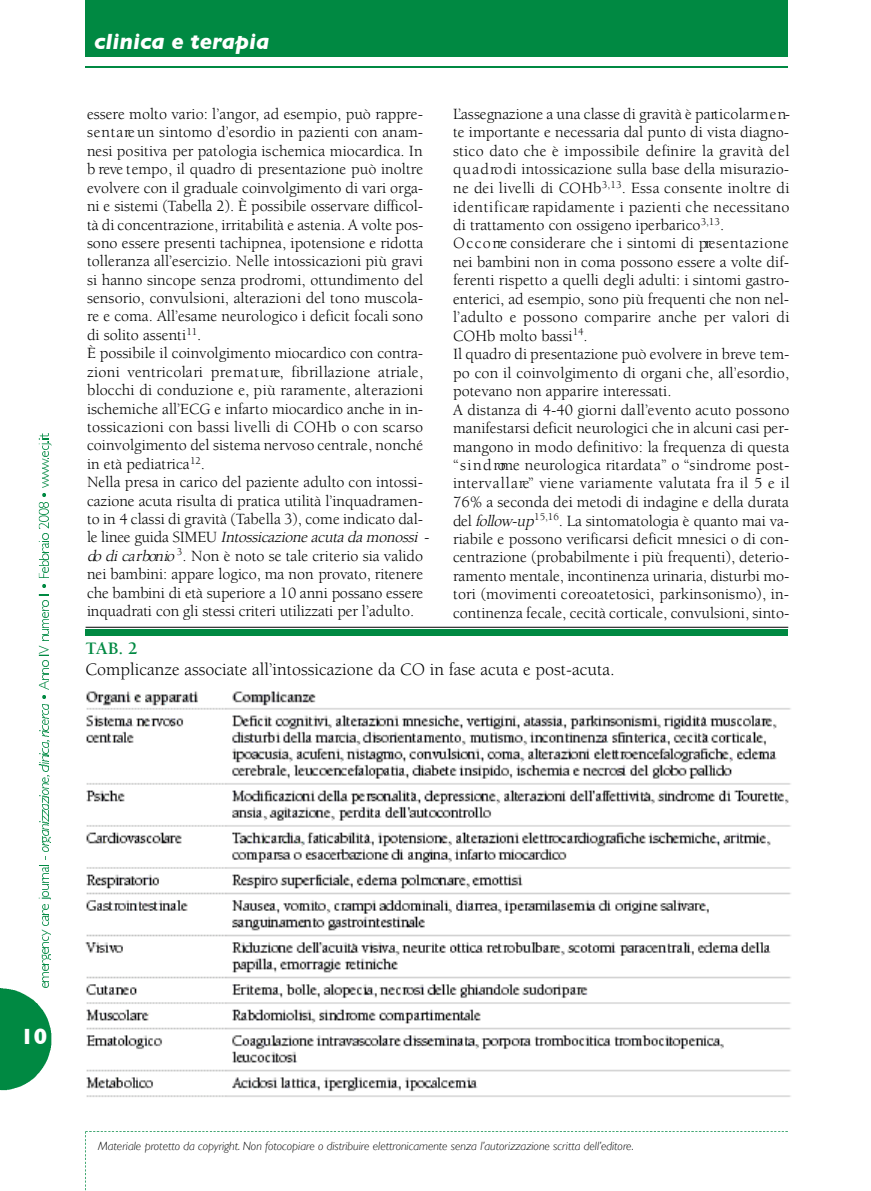
<style>
.page{position:relative;width:871px;height:1191px;background:#fff}
.page>*{position:absolute;margin:0;border:0;box-sizing:border-box;transform-origin:0 0}
.t1{font:italic 700 22.5px "Gill Sans";color:#fff}
.t2{font:700 22.5px "Gill Sans";color:#fff}
.t3{font:18px "Berkeley";color:#000}
.t4{font:700 18px "Berkeley";color:#008942}
.t5{font:16.05px/18.5px "Berkeley";color:#000}
.t6{font:italic 300 12px "Gill Sans";color:#000}
.s1{font-style:italic}
</style>
<div class="page">
<svg style="left:85px;top:1131px;width:702px;height:60px"></svg>
<div style="left:86px;top:0;width:701px;height:57px;background:#008942"></div>
<hr style="left:86px;top:66px;width:701px;height:2px;background:#008942">
<hr style="left:0;top:988px;width:1px;height:102px;background:#008942">
<svg style="left:1px;top:704px;width:50px;height:386px"></svg>
<svg style="left:39px;top:661px;width:9px;height:28px"></svg>
<svg style="left:39px;top:601px;width:9px;height:54px"></svg>
<svg style="left:42px;top:584px;width:3px;height:4px"></svg>
<svg style="left:39px;top:503px;width:9px;height:75px"></svg>
<svg style="left:39px;top:433px;width:12px;height:63px"></svg>
<img style="left:85px;top:691px;width:706px;height:406px">
<div style="left:86px;top:629px;width:701px;height:6px;background:#008942"></div>
<hr style="left:86px;top:627px;width:702px;height:1px;background:#000">
<h1 class="t1" style="left:94px;top:28px;width:177px">clinica e terapia</h1>
<p class="t5" style="left:87px;top:106px;width:346px">essere molto vario: l’angor, ad esempio, può rappre&shy;s e n ta re un sintomo d’esordio in pazienti con anam&shy;nesi positiva per patologia ischemica miocardica. In b reve tempo, il quadro di presentazione può inoltre evolvere con il graduale coinvolgimento di vari orga&shy;ni e sistemi (Tabella 2). È possibile osservare difficol&shy;tà di concentrazione, irritabilità e astenia. A volte pos&shy;sono essere presenti tachipnea, ipotensione e ridotta tolleranza all’esercizio. Nelle intossicazioni più gravi si hanno sincope senza pro d romi, ottundimento del sensorio, convulsioni, alterazioni del tono muscola&shy;re e coma. All’esame neurologico i deficit focali sono di solito assenti<sup>11</sup>.<br>È possibile il coinvolgimento miocardico con contra&shy;zioni ventricolari pre m a t u re, fibrillazione atriale, blocchi di conduzione e, più raramente, alterazioni ischemiche all’ECG e infarto miocardico anche in in&shy;tossicazioni con bassi livelli di COHb o con scarso coinvolgimento del sistema nervoso centrale, nonché in età pediatrica<sup>12</sup>.<br>Nella presa in carico del paziente adulto con intossi&shy;cazione acuta risulta di pratica utilità l’inquadramen&shy;to in 4 classi di gravità (Tabella 3), come indicato dal-<br>l e l i n e e g u i d a S I M E U <span class="s1">Intossicazioneacutadamonossi - do dicarbonio</span><sup>3</sup>. Non è noto se tale criterio sia valido nei bambini: appare logico, ma non provato, ritenere che bambini di età superiore a 10 anni possano essere inquadrati con gli stessi criteri utilizzati per l’adulto.</p>
<p class="t5" style="left:453px;top:106px;width:338px">L’assegnazione a una classe di gravità è partic o la rm e n&shy;te importante e necessaria dal punto di vista diagno&shy;stico dato che è impossibile definire la gravità del q u a d ro di intossicazione sulla base della misurazio&shy;ne dei livelli di COHb<sup>3</sup> <sup>,1</sup> <sup>3</sup>. Essa consente inoltre di id e n tific a re rapidamente i pazienti che necessitano di trattamento con ossigeno iperbarico<sup>3,13</sup>.<br>O c c o rre considerare che i sintomi di pre s e n ta z io n e nei bambini non in coma possono essere a volte dif&shy;ferenti rispetto a quelli degli adulti: i sintomi gastro&shy;enterici, ad esempio, sono più frequenti che non nel&shy;l’adulto e possono comparire anche per valori di COHb molto bassi<sup>14</sup>.<br>Il quadro di presentazione può evolvere in breve tem&shy;po con il coinvolgimento di organi che, all’esord io , potevano non apparire interessati.<br>A distanza di 4-40 giorni dall’evento acuto possono manifestarsi deficit neurologici che in alcuni casi per&shy;mangono in modo definitivo: la frequenza di questa “ s i n d rome neurologica ritardata” o “sindrome post&shy;in te rv a l l a re” viene variamente valutata fra il 5 e il 76% a seconda dei metodi di indagine e della durata del <span class="s1">follow-up</span><sup>15,16</sup>. La sintomatologia è quanto mai va&shy;riabile e possono verificarsi deficit mnesici o di con&shy;centrazione (probabilmente i più frequenti), deterio&shy;ramento mentale, incontinenza urinaria, disturbi mo&shy;tori (movimenti coreoatetosici, parkinsonismo), in&shy;continenza fecale, cecità corticale, convulsioni, sinto-</p>
<p class="t4" style="left:86px;top:641px;width:54px">TAB. 2</p>
<p class="t3" style="left:86px;top:662px;width:530px">Complicanze associate all’intossicazione da CO in fase acuta e post-acuta.</p>
<h1 class="t2" style="left:20px;top:1023px;width:28px">10</h1>
<p class="t6" style="left:98px;top:1139px;width:536px">Materiale protetto da copyright. Non fotocopiare o distribuire elettronicamente senza l’autorizzazione scritta dell’editore.</p>
</div>
